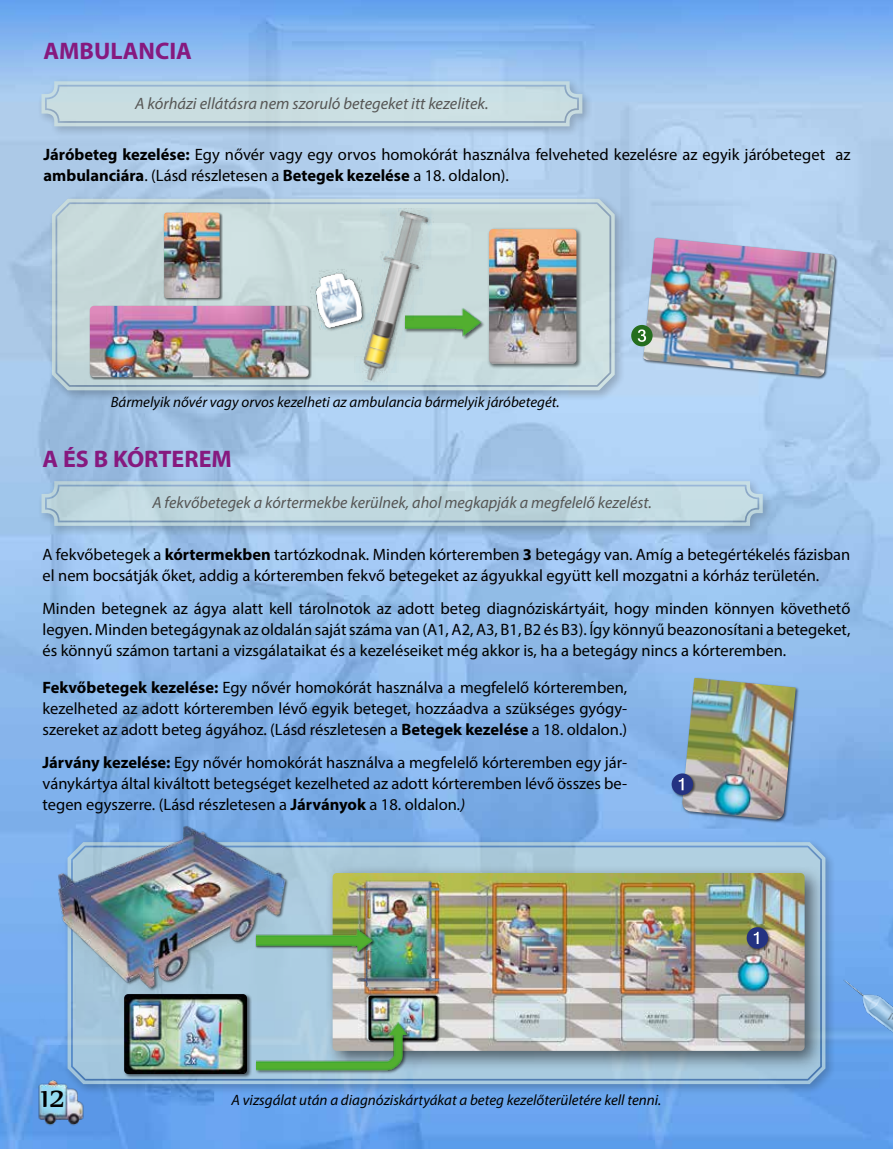
<style>
.page{position:relative;width:893px;height:1149px;background:#fff}
.page>*{position:absolute;margin:0;border:0;box-sizing:border-box;transform-origin:0 0}
.t1{font:33px "Nyala";color:#000;scale:1.1 1}
.t2{font:700 24px "Myriad Pro";color:#86197f}
.t3{font:16.5px/21px "Myriad Pro";color:#000;text-align:justify}
.t4{font:italic 16.5px "Myriad Pro";color:#565655}
.t5{font:italic 15px "Myriad Pro";color:#000}
.s1{font-weight:700}
.s2{font-style:italic}
</style>
<div class="page">
<img style="left:0;top:0;width:893px;height:1148px">
<img style="left:778px;top:689px;width:115px;height:459px">
<div style="left:48px;top:195px;width:578px;height:206px;background:#000;opacity:.55"></div>
<svg style="left:49px;top:195px;width:569px;height:198px;background:#c0d4da"></svg>
<div style="left:59px;top:206px;width:549px;height:177px;border:3px solid #e8f0d2;border-radius:11px"></div>
<div style="left:38px;top:477px;width:736px;height:60px;background:#000;opacity:.55"></div>
<svg style="left:40px;top:479px;width:724px;height:48px;background:#b6d0dc"></svg>
<div style="left:49px;top:488px;width:707px;height:30px;border:3px solid #e8f0d2;border-radius:12px"></div>
<div style="left:681px;top:676px;width:118px;height:147px;background:#000;opacity:.55"></div>
<img style="left:682px;top:677px;width:114px;height:142px">
<div style="left:671px;top:772px;width:25px;height:26px;background:#000;opacity:.55"></div>
<div style="left:672px;top:773px;width:21px;height:21px;background:#243282;border-radius:50%"></div>
<svg style="left:679px;top:778px;width:4px;height:12px"></svg>
<div style="left:37px;top:77px;width:557px;height:60px;background:#000;opacity:.55"></div>
<svg style="left:40px;top:79px;width:544px;height:49px;background:#bed5df"></svg>
<div style="left:48px;top:88px;width:527px;height:31px;border:3px solid #e8f0d2;border-radius:12px"></div>
<div style="left:642px;top:237px;width:196px;height:142px;background:#000;opacity:.55"></div>
<img style="left:643px;top:238px;width:192px;height:139px">
<div style="left:631px;top:325px;width:22px;height:21px;background:#256e1e;border-radius:50%"></div>
<svg style="left:638px;top:329px;width:8px;height:13px"></svg>
<div style="left:487px;top:227px;width:95px;height:142px;background:#000;opacity:.55"></div>
<img style="left:489px;top:229px;width:87px;height:134px">
<div style="left:89px;top:305px;width:223px;height:75px;background:#000;opacity:.55"></div>
<img style="left:90px;top:306px;width:195px;height:71px">
<div style="left:163px;top:212px;width:60px;height:89px;background:#000;opacity:.55"></div>
<img style="left:164px;top:212px;width:56px;height:86px">
<img style="left:472px;top:290px;width:36px;height:63px">
<img style="left:285px;top:208px;width:12px;height:188px">
<img style="left:297px;top:208px;width:175px;height:188px">
<img style="left:18px;top:1060px;width:85px;height:85px">
<div style="left:64px;top:837px;width:772px;height:257px;background:#000;opacity:.55"></div>
<svg style="left:64px;top:838px;width:765px;height:248px;background:#95bada"></svg>
<div style="left:75px;top:848px;width:743px;height:228px;border:3px solid #e8f0d2;border-radius:11px"></div>
<div style="left:325px;top:865px;width:500px;height:205px;background:#000;opacity:.55"></div>
<img style="left:333px;top:872px;width:472px;height:178px">
<div style="left:746px;top:926px;width:25px;height:25px;background:#000;opacity:.55"></div>
<div style="left:747px;top:926px;width:21px;height:22px;background:#243282;border-radius:50%"></div>
<svg style="left:754px;top:931px;width:5px;height:12px"></svg>
<div style="left:123px;top:992px;width:129px;height:86px;background:#000;opacity:.55"></div>
<img style="left:124px;top:1054px;width:123px;height:19px">
<img style="left:40px;top:783px;width:268px;height:269px">
<img style="left:326px;top:860px;width:140px;height:140px">
<img style="left:256px;top:912px;width:139px;height:53px">
<div style="left:368px;top:994px;width:72px;height:48px;background:#000;opacity:.55"></div>
<img style="left:368px;top:995px;width:69px;height:45px">
<img style="left:256px;top:1007px;width:157px;height:78px">
<h2 class="t2" style="left:44px;top:35px;width:150px">AMBULANCIA</h2>
<p class="t4" style="left:135px;top:94px;width:355px">A kórházi ellátásra nem szoruló betegeket itt kezelitek.</p>
<p class="t3" style="left:44px;top:143px;width:808px"><span class="s1">Járóbeteg kezelése:</span> Egy nővér vagy egy orvos homokórát használva felveheted kezelésre az egyik járóbeteget az <span class="s1">ambulanciára</span>. (Lásd részletesen a <span class="s1">Betegek kezelése</span> a 18. oldalon).</p>
<p class="t5" style="left:111px;top:392px;width:450px">Bármelyik nővér vagy orvos kezelheti az ambulancia bármelyik járóbetegét.</p>
<h2 class="t2" style="left:43px;top:443px;width:191px">A ÉS B KÓRTEREM</h2>
<p class="t4" style="left:152px;top:492px;width:501px">A fekvőbetegek a kórtermekbe kerülnek, ahol megkapják a megfelelő kezelést.</p>
<p class="t3" style="left:43px;top:543px;width:809px">A fekvőbetegek a <span class="s1">kórtermekben</span> tartózkodnak. Minden kórteremben <span class="s1">3</span> betegágy van. Amíg a betegértékelés fázisban el nem bocsátják őket, addig a kórteremben fekvő betegeket az ágyukkal együtt kell mozgatni a kórház területén.</p>
<p class="t3" style="left:43px;top:597px;width:809px">Minden betegnek az ágya alatt kell tárolnotok az adott beteg diagnóziskártyáit, hogy minden könnyen követhető legyen. Minden betegágynak az oldalán saját száma van (A1, A2, A3, B1, B2 és B3). Így könnyű beazonosítani a betegeket, és könnyű számon tartani a vizsgálataikat és a kezeléseiket még akkor is, ha a betegágy nincs a kórteremben.</p>
<p class="t3" style="left:43px;top:676px;width:586px"><span class="s1">Fekvőbetegek kezelése:</span> Egy nővér homokórát használva a megfelelő kórteremben, kezelheted az adott kórteremben lévő egyik beteget, hozzáadva a szükséges gyógy&shy;szereket az adott beteg ágyához. (Lásd részletesen a <span class="s1">Betegek kezelése</span> a 18. oldalon.)</p>
<p class="t3" style="left:43px;top:751px;width:586px"><span class="s1">Járvány kezelése:</span> Egy nővér homokórát használva a megfelelő kórteremben egy jár&shy;ványkártya által kiváltott betegséget kezelheted az adott kórteremben lévő összes be&shy;tegen egyszerre. (Lásd részletesen a <span class="s1">Járványok</span> a 18. oldalon<span class="s2">.)</span></p>
<h1 class="t1" style="left:40px;top:1076px;width:24px">12</h1>
<p class="t5" style="left:232px;top:1090px;width:431px">A vizsgálat után a diagnóziskártyákat a beteg kezelőterületére kell tenni.</p>
</div>
